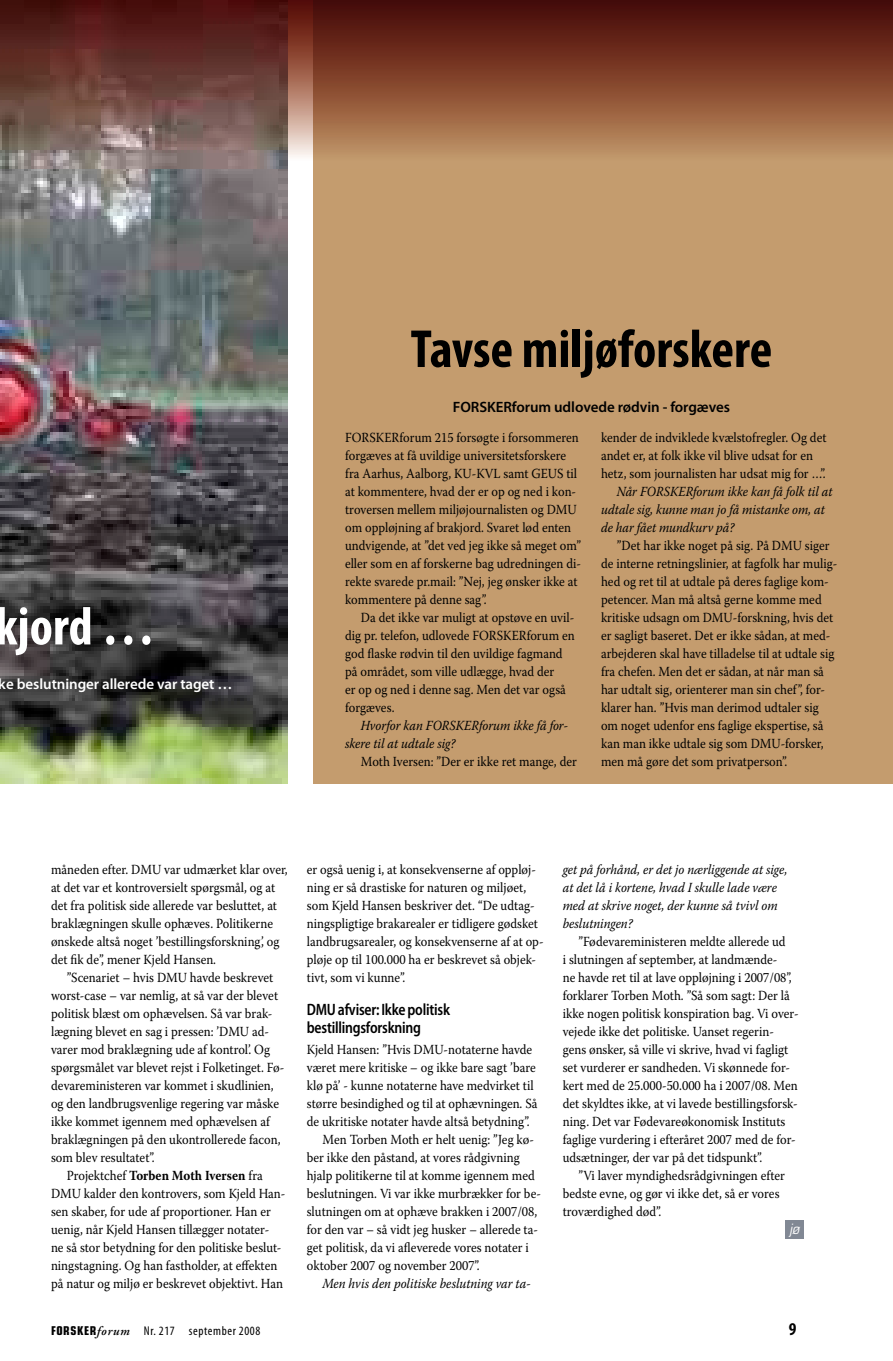
<style>
.page{position:relative;width:893px;height:1361px;background:#fff}
.page>*{position:absolute;margin:0;border:0;box-sizing:border-box;transform-origin:0 0}
.t1{font:700 condensed 54px "Myriad Pro";color:#000}
.t2{font:700 condensed 54px "Myriad Pro";color:#fff}
.t3{font:700 condensed 18px "Myriad Pro";color:#000}
.t4{font:600 semi-condensed 16.5px/18px "Myriad Pro";letter-spacing:-.015em;color:#000;scale:.9 1}
.t5{font:600 15px "Myriad Pro";letter-spacing:-.005em;color:#000}
.t6{font:600 15px "Myriad Pro";letter-spacing:-.005em;color:#fff}
.t7{font:13.8px/18px "Warnock Pro";color:#000;scale:.9 1}
.t8{font:italic 13.8px/18px "Warnock Pro";color:#000;scale:.9 1}
.t9{font:700 13.8px "Warnock Pro";color:#000;scale:.9 1}
.t10{font:italic 13.8px "Eurostile LT Std";color:#fff;scale:.9 1}
.t11{font:condensed 12.75px "Myriad Pro";letter-spacing:.05em;color:#000}
.s1{font-weight:400}
.s2{font-family:"Eurostile LT Std";font-weight:700;font-size:12.15px}
.s3{font-family:"Adobe Garamond Pro";font-weight:600;font-style:italic;font-stretch:normal}
</style>
<div class="page">
<img style="left:0;top:0;width:288px;height:784px">
<div style="left:313px;top:0;width:580px;height:784px;background:#c49c6e"></div>
<svg style="left:288px;top:0;width:25px;height:157px;background:#a57061"></svg>
<div style="left:313px;top:0;width:580px;height:168px;background:linear-gradient(to bottom,#400,#c79868)"></div>
<div style="left:785px;top:1220px;width:19px;height:18px;background:#818894"></div>
<h1 class="t2" style="left:-5px;top:593px;width:162px">kjord …</h1>
<p class="t6" style="left:-1px;top:675px;width:235px">ke beslutninger allerede var taget …</p>
<h1 class="t1" style="left:411px;top:315px;width:363px">Tavse miljøforskere</h1>
<p class="t5" style="left:453px;top:397px;width:279px">FORSKERforum udlovede rødvin - forgæves</p>
<p class="t7" style="left:345px;top:428px;width:264px">FORSKERforum 215 forsøgte i forsommeren forgæves at få uvildige universitetsforskere fra Aarhus, Aalborg, KU-KVL samt GEUS til at kommentere, hvad der er op og ned i kon&shy;troversen mellem miljøjournalisten og DMU om oppløjning af brakjord. Svaret lød enten undvigende, at ”det ved jeg ikke så meget om” eller som en af forskerne bag udredningen di&shy;rekte svarede pr.mail: ”Nej, jeg ønsker ikke at kommentere på denne sag”.</p>
<p class="t7" style="left:345px;top:608px;width:257px;text-indent:16px">Da det ikke var muligt at opstøve en uvil&shy;dig pr. telefon, udlovede FORSKERforum en god flaske rødvin til den uvildige fagmand på området, som ville udlægge, hvad der<br>er op og ned i denne sag. Men det var også forgæves.</p>
<p class="t8" style="left:345px;top:716px;width:249px;text-indent:16px">Hvorfor kan FORSKERforum ikke få for&shy;skere til at udtale sig?</p>
<p class="t7" style="left:361px;top:752px;width:242px">Moth Iversen: ”Der er ikke ret mange, der</p>
<p class="t7" style="left:601px;top:428px;width:252px">kender de indviklede kvælstofregler. Og det andet er, at folk ikke vil blive udsat for en hetz, som journalisten har udsat mig for …”.</p>
<p class="t8" style="left:601px;top:482px;width:259px;text-indent:16px">Når FORSKERforum ikke kan få folk til at udtale sig, kunne man jo få mistanke om, at de har fået mundkurv på?</p>
<p class="t7" style="left:601px;top:536px;width:264px;text-indent:16px">”Det har ikke noget på sig. På DMU siger de interne retningslinier, at fagfolk har mulig&shy;hed og ret til at udtale på deres faglige kom&shy;petencer. Man må altså gerne komme med kritiske udsagn om DMU-forskning, hvis det er sagligt baseret. Det er ikke sådan, at med&shy;arbejderen skal have tilladelse til at udtale sig fra chefen. Men det er sådan, at når man så har udtalt sig, orienterer man sin chef”, for&shy;klarer han. ”Hvis man derimod udtaler sig om noget udenfor ens faglige ekspertise, så kan man ikke udtale sig som DMU-forsker, men må gøre det som privatperson”.</p>
<p class="t7" style="left:51px;top:860px;width:264px">måneden efter. DMU var udmærket klar over, at det var et kontroversielt spørgsmål, og at det fra politisk side allerede var besluttet, at braklægningen skulle ophæves. Politikerne ønskede altså noget ’bestillingsforskning’, og det fik de”, mener Kjeld Hansen.</p>
<p class="t7" style="left:67px;top:968px;width:231px">”Scenariet – hvis DMU havde beskrevet</p>
<p class="t7" style="left:51px;top:986px;width:254px">worst-case – var nemlig, at så var der blevet</p>
<p class="t7" style="left:51px;top:1004px;width:248px">politisk blæst om ophævelsen. Så var brak-</p>
<p class="t7" style="left:51px;top:1022px;width:244px">lægning blevet en sag i pressen: ’DMU ad-</p>
<p class="t7" style="left:51px;top:1040px;width:245px">varer mod braklægning ude af kontrol’. Og</p>
<p class="t7" style="left:51px;top:1058px;width:261px">spørgsmålet var blevet rejst i Folketinget. Fø-</p>
<p class="t7" style="left:51px;top:1076px;width:249px">devareministeren var kommet i skudlinien,</p>
<p class="t7" style="left:51px;top:1094px;width:255px">og den landbrugsvenlige regering var måske</p>
<p class="t7" style="left:51px;top:1112px;width:245px">ikke kommet igennem med ophævelsen af</p>
<p class="t7" style="left:51px;top:1130px;width:256px">braklægningen på den ukontrollerede facon,</p>
<p class="t7" style="left:51px;top:1148px;width:117px">som blev resultatet”.</p>
<p class="t9" style="left:67px;top:1167px;width:219px"><span class="s1">Projektchef</span> Torben Moth Iversen <span class="s1">fra</span></p>
<p class="t7" style="left:51px;top:1184px;width:262px">DMU kalder den kontrovers, som Kjeld Han-</p>
<p class="t7" style="left:51px;top:1202px;width:246px">sen skaber, for ude af proportioner. Han er</p>
<p class="t7" style="left:51px;top:1220px;width:244px">uenig, når Kjeld Hansen tillægger notater-</p>
<p class="t7" style="left:51px;top:1238px;width:258px">ne så stor betydning for den politiske beslut-</p>
<p class="t7" style="left:51px;top:1256px;width:253px">ningstagning. Og han fastholder, at effekten</p>
<p class="t7" style="left:51px;top:1274px;width:259px">på natur og miljø er beskrevet objektivt. Han</p>
<p class="t7" style="left:307px;top:860px;width:265px">er også uenig i, at konsekvenserne af oppløj&shy;ning er så drastiske for naturen og miljøet, som Kjeld Hansen beskriver det. “De udtag&shy;ningspligtige brakarealer er tidligere gødsket landbrugsarealer, og konsekvenserne af at op&shy;pløje op til 100.000 ha er beskrevet så objek&shy;tivt, som vi kunne”.</p>
<p class="t4" style="left:307px;top:1001px;width:161px">DMU afviser: Ikke politisk bestillingsforskning</p>
<p class="t7" style="left:307px;top:1040px;width:252px">Kjeld Hansen: ”Hvis DMU-notaterne havde</p>
<p class="t7" style="left:307px;top:1058px;width:256px">været mere kritiske – og ikke bare sagt ’bare</p>
<p class="t7" style="left:307px;top:1076px;width:253px">klø på’ - kunne notaterne have medvirket til</p>
<p class="t7" style="left:307px;top:1094px;width:258px">større besindighed og til at ophævningen. Så</p>
<p class="t7" style="left:307px;top:1112px;width:249px">de ukritiske notater havde altså betydning”.</p>
<p class="t7" style="left:323px;top:1130px;width:236px">Men Torben Moth er helt uenig: ”Jeg kø-</p>
<p class="t7" style="left:307px;top:1148px;width:238px">ber ikke den påstand, at vores rådgivning</p>
<p class="t7" style="left:307px;top:1166px;width:255px">hjalp politikerne til at komme igennem med</p>
<p class="t7" style="left:307px;top:1184px;width:262px">beslutningen. Vi var ikke murbrækker for be-</p>
<p class="t7" style="left:307px;top:1202px;width:258px">slutningen om at ophæve brakken i 2007/08,</p>
<p class="t7" style="left:307px;top:1220px;width:258px">for den var – så vidt jeg husker – allerede ta-</p>
<p class="t7" style="left:307px;top:1238px;width:248px">get politisk, da vi afleverede vores notater i</p>
<p class="t7" style="left:307px;top:1256px;width:194px">oktober 2007 og november 2007”.</p>
<p class="t8" style="left:322px;top:1274px;width:233px">Men hvis den politiske beslutning var ta-</p>
<p class="t8" style="left:563px;top:860px;width:251px">get på forhånd, er det jo nærliggende at sige, at det lå i kortene, hvad I skulle lade være med at skrive noget, der kunne så tvivl om beslutningen?</p>
<p class="t7" style="left:563px;top:932px;width:264px;text-indent:16px">”Fødevareministeren meldte allerede ud<br>i slutningen af september, at landmænde-<br>ne havde ret til at lave oppløjning i 2007/08”, forklarer Torben Moth. ”Så som sagt: Der lå ikke nogen politisk konspiration bag. Vi over&shy;vejede ikke det politiske. Uanset regerin&shy;gens ønsker, så ville vi skrive, hvad vi fagligt set vurderer er sandheden. Vi skønnede for&shy;kert med de 25.000-50.000 ha i 2007/08. Men det skyldtes ikke, at vi lavede bestillingsforsk&shy;ning. Det var Fødevareøkonomisk Instituts faglige vurdering i efteråret 2007 med de for&shy;udsætninger, der var på det tidspunkt”.</p>
<p class="t7" style="left:563px;top:1166px;width:248px;text-indent:16px">”Vi laver myndighedsrådgivningen efter bedste evne, og gør vi ikke det, så er vores troværdighed død”.</p>
<p class="t10" style="left:789px;top:1220px;width:13px">jø</p>
<p class="t11" style="left:51px;top:1323px;width:211px"><span class="s2">FORSKER</span><span class="s3">forum</span> Nr. 217 september 2008</p>
<h2 class="t3" style="left:789px;top:1317px;width:9px">9</h2>
</div>
